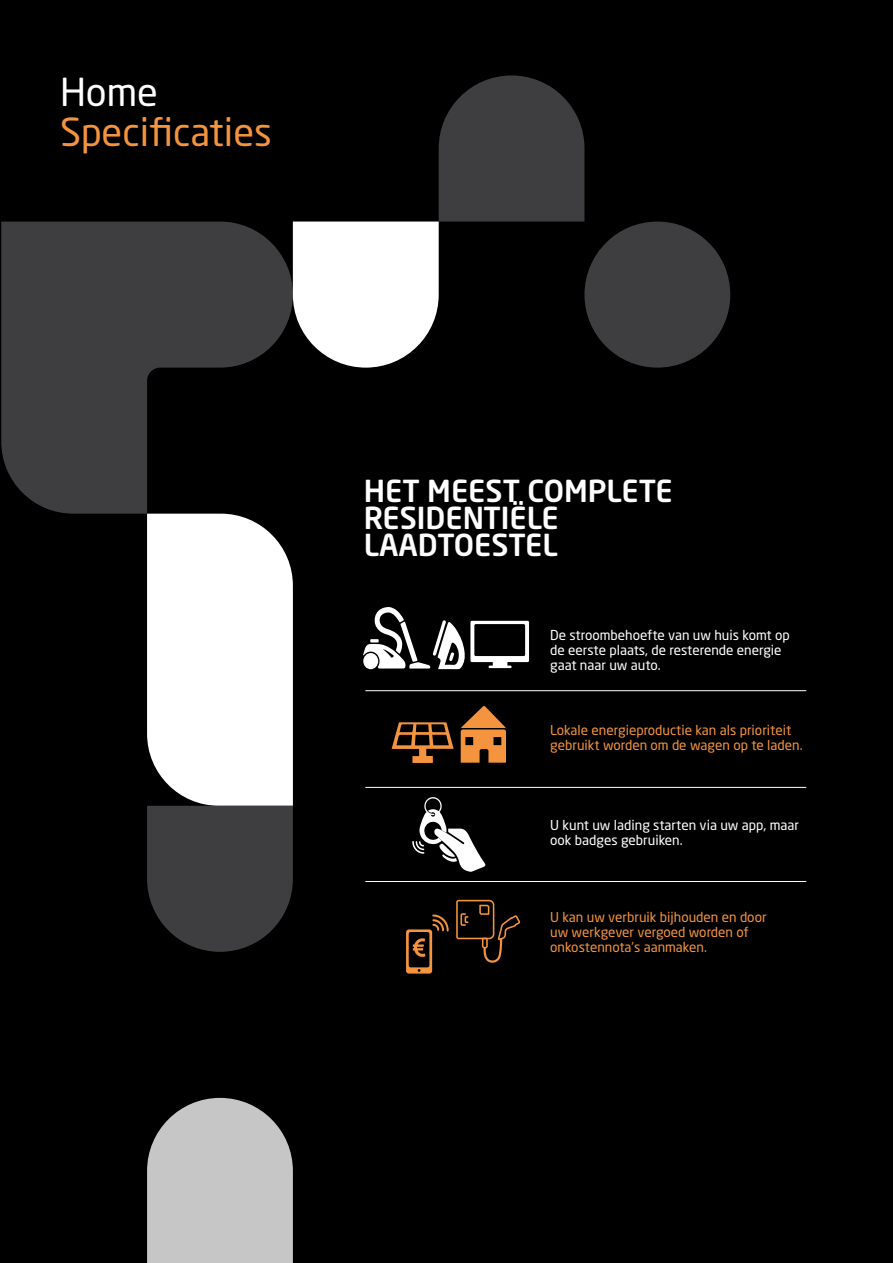
<style>
.page{position:relative;width:893px;height:1263px;background:#000}
.page>*{position:absolute;margin:0;border:0;box-sizing:border-box;transform-origin:0 0}
.Pa1{font:38.25px "Neo Sans W1 G";color:#f4943f}
.Pa1-2{font:38.25px "Neo Sans W1 G";color:#fff}
.Pa0{font:500 30px/27px "Neo Sans W1 G";color:#fff}
.Pa0-2{font:13.5px/15px "Neo Sans W1 G";color:#f4943f}
.Pa0-3{font:13.5px/15px "Neo Sans W1 G";color:#fff}
</style>
<div class="page">
<svg style="left:392px;top:722px;width:62px;height:41px"></svg>
<svg style="left:461px;top:706px;width:45px;height:57px"></svg>
<svg style="left:412px;top:797px;width:73px;height:75px"></svg>
<svg style="left:363px;top:607px;width:166px;height:62px"></svg>
<hr style="left:365px;top:690px;width:441px;height:1px;background:#fff">
<hr style="left:365px;top:787px;width:441px;height:1px;background:#fff">
<hr style="left:365px;top:881px;width:441px;height:1px;background:#fff">
<svg style="left:456px;top:900px;width:64px;height:63px"></svg>
<svg style="left:406px;top:914px;width:43px;height:59px"></svg>
<svg style="left:1px;top:222px;width:292px;height:292px;fill:#3e3d3f"></svg>
<svg style="left:147px;top:514px;width:146px;height:438px;background:#b3b3b3"></svg>
<svg style="left:147px;top:1098px;width:146px;height:165px;background:#b3b3b3"></svg>
<svg style="left:293px;top:75px;width:291px;height:293px"></svg>
<div style="left:584px;top:222px;width:146px;height:146px;background:#3e3d3f;border-radius:73px"></div>
<p class="Pa1-2" style="left:60px;top:68px;width:100px">Home</p>
<p class="Pa1" style="left:60px;top:108px;width:213px">Specificaties</p>
<p class="Pa0" style="left:364px;top:476px;width:310px">HET MEEST COMPLETE<br>RESIDENTIËLE</p>
<p class="Pa0" style="left:364px;top:530px;width:196px">LAADTOESTEL</p>
<p class="Pa0-3" style="left:550px;top:627px;width:241px">De stroombehoefte van uw huis komt op de eerste plaats, de resterende energie gaat naar uw auto.</p>
<p class="Pa0-2" style="left:550px;top:723px;width:254px">Lokale energieproductie kan als prioriteit gebruikt worden om de wagen op te laden.</p>
<p class="Pa0-3" style="left:550px;top:817px;width:250px">U kunt uw lading starten via uw app, maar ook badges gebruiken.</p>
<p class="Pa0-2" style="left:550px;top:910px;width:218px">U kan uw verbruik bijhouden en door uw werkgever vergoed worden of onkostennota’s aanmaken.</p>
</div>
